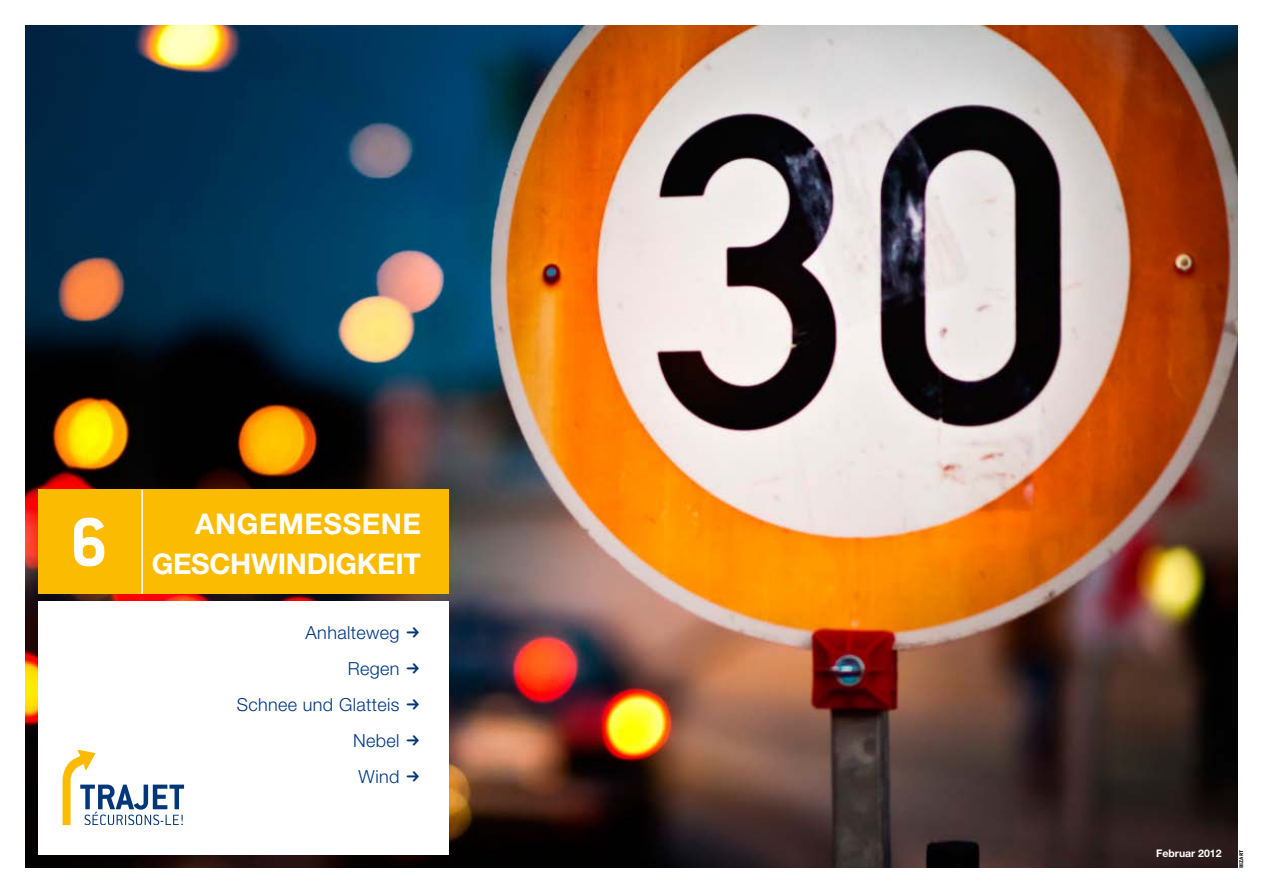
<style>
.page{position:relative;width:1263px;height:893px;background:#fff}
.page>*{position:absolute;margin:0;border:0;box-sizing:border-box;transform-origin:0 0}
.t1{font:700 75px "Conduit ITC";color:#fff}
.t2{font:700 28.5px "Helvetica Neue LT Std";letter-spacing:-.01em;color:#fff}
.t3{font:700 28.5px "Helvetica Neue LT Std";letter-spacing:.02em;color:#fff}
.t4{font:300 18px/36px "Helvetica Neue LT Std";letter-spacing:.02em;color:#003882;text-align:right}
.t5{font:700 10.5px "Helvetica Neue LT Std";color:#fff}
.t6{font:900 4.95px "Bell Gothic Std";color:#000}
</style>
<div class="page">
<img style="left:26px;top:26px;width:1211px;height:841px">
<div style="left:38px;top:602px;width:411px;height:253px;background:#fff"></div>
<svg style="left:63px;top:750px;width:121px;height:75px"></svg>
<div style="left:38px;top:490px;width:411px;height:104px;background:#fabb00"></div>
<hr style="left:141px;top:490px;width:2px;height:104px;background:#fff">
<h1 class="t1" style="left:70px;top:498px;width:40px">6</h1>
<h2 class="t3" style="left:195px;top:506px;width:227px">ANGEMESSENE</h2>
<h2 class="t2" style="left:152px;top:547px;width:271px">GESCHWINDIGKEIT</h2>
<p class="t4" style="left:237px;top:614px;width:164px">Anhalteweg<br>Regen<br>Schnee und Glatteis<br>Nebel<br>Wind</p>
<p class="t5" style="left:1156px;top:847px;width:67px">FEBRUAR 2012</p>
<p class="t6" style="left:1238px;top:868px;width:20px;rotate:-90deg">BIZART</p>
</div>
